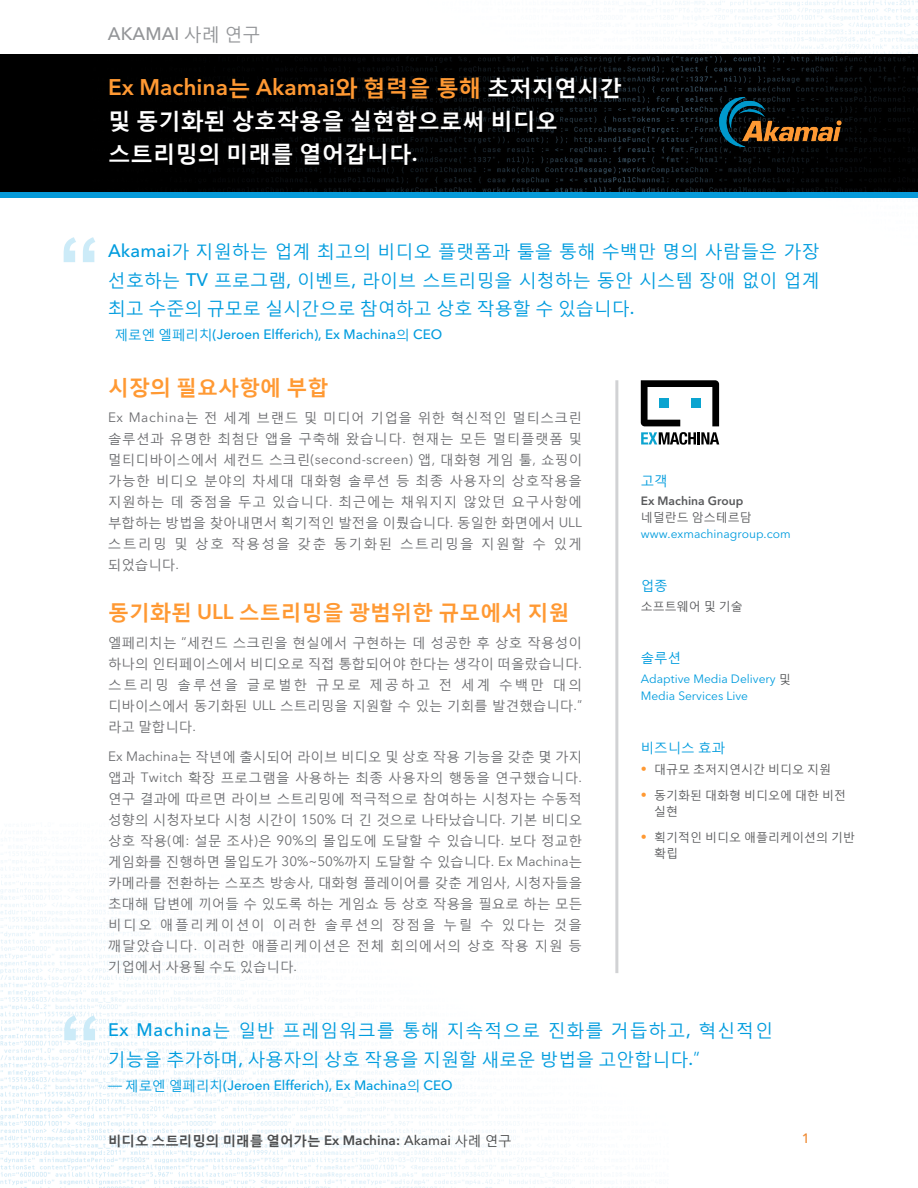
<style>
.page{position:relative;width:918px;height:1188px;background:#fff}
.page>*{position:absolute;margin:0;border:0;box-sizing:border-box;transform-origin:0 0}
.t1{font:700 84px "Arial";color:#ccebf8}
.t2{font:700 22.5px/33px "Malgun Gothic";color:#fff}
.t3{font:600 22.5px "Avenir Next LT Pro";color:#f93}
.t4{font:700 21px "Malgun Gothic";color:#f93}
.t5{font:18px/28.5px "Malgun Gothic";letter-spacing:.005em;color:#009cde;text-align:justify}
.t6{font:500 18px "Avenir Next LT Pro";color:#939598}
.t7{font:13.5px/21px "Malgun Gothic";letter-spacing:.06em;color:#6c6d70;text-align:justify}
.t8{font:500 13.5px "Avenir Next LT Pro";color:#009cde}
.t9{font:700 13.5px "Malgun Gothic";color:#4b4c4d}
.t10{font:13.5px "Malgun Gothic";color:#009cde}
.t11{font:500 13.5px "Avenir Next LT Pro";color:#ee882f}
.t12{font:12px/16.5px "Malgun Gothic";color:#58595b}
.t13{font:12px/16.5px "Avenir Next LT Pro";color:#009cde}
.t14{font:600 12px "Avenir Next LT Pro";color:#58595b}
.s1{font-family:"Malgun Gothic";font-weight:400}
.s2{font-family:"Malgun Gothic";font-weight:700}
.s3{font-family:"Malgun Gothic";font-weight:700;color:#fff}
.s4{font-family:"Avenir Next LT Pro";font-weight:600}
.s5{font-family:"Avenir Next LT Pro";font-weight:500}
.s6{font-family:"Avenir Next LT Pro"}
.s7{font-family:"Malgun Gothic";color:#58595b}
.s8{font-family:"Avenir Next LT Pro";color:#f93}
.s9{font-weight:400}
</style>
<div class="page">
<img style="left:0;top:0;width:918px;height:1188px">
<img style="left:0;top:54px;width:918px;height:138px">
<div style="left:0;top:192px;width:918px;height:6px;background:#069ad9"></div>
<hr style="left:615px;top:380px;width:3px;height:593px;background:#d1d2d4">
<svg style="left:641px;top:380px;width:78px;height:46px"></svg>
<div style="left:659px;top:399px;width:9px;height:9px;background:#0ba4d0"></div>
<div style="left:692px;top:399px;width:9px;height:9px;background:#0ba4d0"></div>
<svg style="left:641px;top:432px;width:78px;height:13px"></svg>
<img style="left:694px;top:73px;width:172px;height:99px">
<h3 class="t6" style="left:108px;top:22px;width:154px">AKAMAI <span class="s1">사례 연구</span></h3>
<h2 class="t3" style="left:108px;top:74px;width:516px">Ex Machina<span class="s2">는</span> Akamai<span class="s2">와 협력을 통해</span> <span class="s3">초저지연시간</span></h2>
<h2 class="t2" style="left:108px;top:104px;width:451px">및 동기화된 상호작용을 실현함으로써 비디오 스트리밍의 미래를 열어갑니다<span class="s4">.</span></h2>
<h1 class="t1" style="left:58px;top:212px;width:43px">“</h1>
<h3 class="t5" style="left:108px;top:237px;width:713px"><span class="s5">Akamai</span>가 지원하는 업계 최고의 비디오 플랫폼과 툴을 통해 수백만 명의 사람들은 가장 선호하는 <span class="s5">TV</span> 프로그램<span class="s5">,</span> 이벤트<span class="s5">,</span> 라이브 스트리밍을 시청하는 동안 시스템 장애 없이 업계 최고 수준의 규모로 실시간으로 참여하고 상호 작용할 수 있습니다<span class="s5">.</span></h3>
<p class="t8" style="left:115px;top:327px;width:329px"><span class="s1">제로엔 엘페리치</span>(Jeroen Elfferich), Ex Machina<span class="s1">의</span> CEO</p>
<h3 class="t4" style="left:108px;top:374px;width:222px">시장의 필요사항에 부합</h3>
<p class="t7" style="left:108px;top:407px;width:476px"><span class="s6">Ex Machina</span>는 전 세계 브랜드 및 미디어 기업을 위한 혁신적인 멀티스크린 솔루션과 유명한 최첨단 앱을 구축해 왔습니다<span class="s6">.</span> 현재는 모든 멀티플랫폼 및 멀티디바이스에서 세컨드 스크린<span class="s6">(second-screen)</span> 앱<span class="s6">,</span> 대화형 게임 툴<span class="s6">,</span> 쇼핑이 가능한 비디오 분야의 차세대 대화형 솔루션 등 최종 사용자의 상호작용을 지원하는 데 중점을 두고 있습니다<span class="s6">.</span> 최근에는 채워지지 않았던 요구사항에 부합하는 방법을 찾아내면서 획기적인 발전을 이뤘습니다<span class="s6">.</span> 동일한 화면에서 <span class="s6">ULL </span>스트리밍 및 상호 작용성을 갖춘 동기화된 스트리밍을 지원할 수 있게 되었습니다<span class="s6">.</span></p>
<h3 class="t4" style="left:108px;top:599px;width:463px">동기화된 <span class="s4">ULL</span> 스트리밍을 광범위한 규모에서 지원</h3>
<p class="t7" style="left:108px;top:632px;width:476px">엘페리치는 “세컨드 스크린을 현실에서 구현하는 데 성공한 후 상호 작용성이 하나의 인터페이스에서 비디오로 직접 통합되어야 한다는 생각이 떠올랐습니다<span class="s6">. </span>스트리밍 솔루션을 글로벌한 규모로 제공하고 전 세계 수백만 대의 디바이스에서 동기화된 <span class="s6">ULL</span> 스트리밍을 지원할 수 있는 기회를 발견했습니다<span class="s6">.</span>” 라고 말합니다<span class="s6">.</span></p>
<p class="t7" style="left:108px;top:746px;width:476px"><span class="s6">Ex Machina</span>는 작년에 출시되어 라이브 비디오 및 상호 작용 기능을 갖춘 몇 가지 앱과 <span class="s6">Twitch</span> 확장 프로그램을 사용하는 최종 사용자의 행동을 연구했습니다<span class="s6">. </span>연구 결과에 따르면 라이브 스트리밍에 적극적으로 참여하는 시청자는 수동적 성향의 시청자보다 시청 시간이 <span class="s6">150%</span> 더 긴 것으로 나타났습니다<span class="s6">.</span> 기본 비디오 상호 작용<span class="s6">(</span>예<span class="s6">:</span> 설문 조사<span class="s6">)</span>은 <span class="s6">90%</span>의 몰입도에 도달할 수 있습니다<span class="s6">.</span> 보다 정교한 게임화를 진행하면 몰입도가 <span class="s6">30%~50%</span>까지 도달할 수 있습니다<span class="s6">. Ex Machina</span>는 카메라를 전환하는 스포츠 방송사<span class="s6">,</span> 대화형 플레이어를 갖춘 게임사<span class="s6">,</span> 시청자들을 초대해 답변에 끼어들 수 있도록 하는 게임쇼 등 상호 작용을 필요로 하는 모든 비디오 애플리케이션이 이러한 솔루션의 장점을 누릴 수 있다는 것을 깨달았습니다<span class="s6">.</span> 이러한 애플리케이션은 전체 회의에서의 상호 작용 지원 등 기업에서 사용될 수도 있습니다<span class="s6">.</span></p>
<p class="t10" style="left:641px;top:472px;width:28px">고객</p>
<p class="t14" style="left:641px;top:493px;width:104px">Ex Machina Group</p>
<p class="t12" style="left:641px;top:509px;width:112px">네덜란드 암스테르담</p>
<p class="t13" style="left:641px;top:525px;width:151px">www.exmachinagroup.com</p>
<p class="t10" style="left:641px;top:577px;width:28px">업종</p>
<p class="t12" style="left:641px;top:597px;width:103px">소프트웨어 및 기술</p>
<p class="t10" style="left:641px;top:649px;width:42px">솔루션</p>
<p class="t13" style="left:641px;top:671px;width:152px">Adaptive Media Delivery <span class="s7">및<br></span>Media Services Live</p>
<p class="t10" style="left:641px;top:739px;width:86px">비즈니스 효과</p>
<p class="t12" style="left:641px;top:761px;width:192px"><span class="s8">•</span> 대규모 초저지연시간 비디오 지원</p>
<p class="t12" style="left:654px;top:786px;width:193px;text-indent:-14px"><span class="s8">•</span> 동기화된 대화형 비디오에 대한 비전 실현</p>
<p class="t12" style="left:654px;top:828px;width:202px;text-indent:-14px"><span class="s8">•</span> 획기적인 비디오 애플리케이션의 기반 확립</p>
<h1 class="t1" style="left:59px;top:991px;width:43px">“</h1>
<h3 class="t5" style="left:108px;top:1016px;width:667px"><span class="s5">Ex Machina</span>는 일반 프레임워크를 통해 지속적으로 진화를 거듭하고<span class="s5">,</span> 혁신적인 기능을 추가하며<span class="s5">,</span> 사용자의 상호 작용을 지원할 새로운 방법을 고안합니다<span class="s5">.</span>”</h3>
<p class="t8" style="left:108px;top:1077px;width:346px"><span class="s1">— 제로엔 엘페리치</span>(Jeroen Elfferich), Ex Machina<span class="s1">의</span> CEO</p>
<p class="t9" style="left:108px;top:1132px;width:405px">비디오 스트리밍의 미래를 열어가는 <span class="s4">Ex Machina:</span> <span class="s5">Akamai</span> <span class="s9">사례 연구</span></p>
<p class="t11" style="left:802px;top:1131px;width:10px">1</p>
</div>
